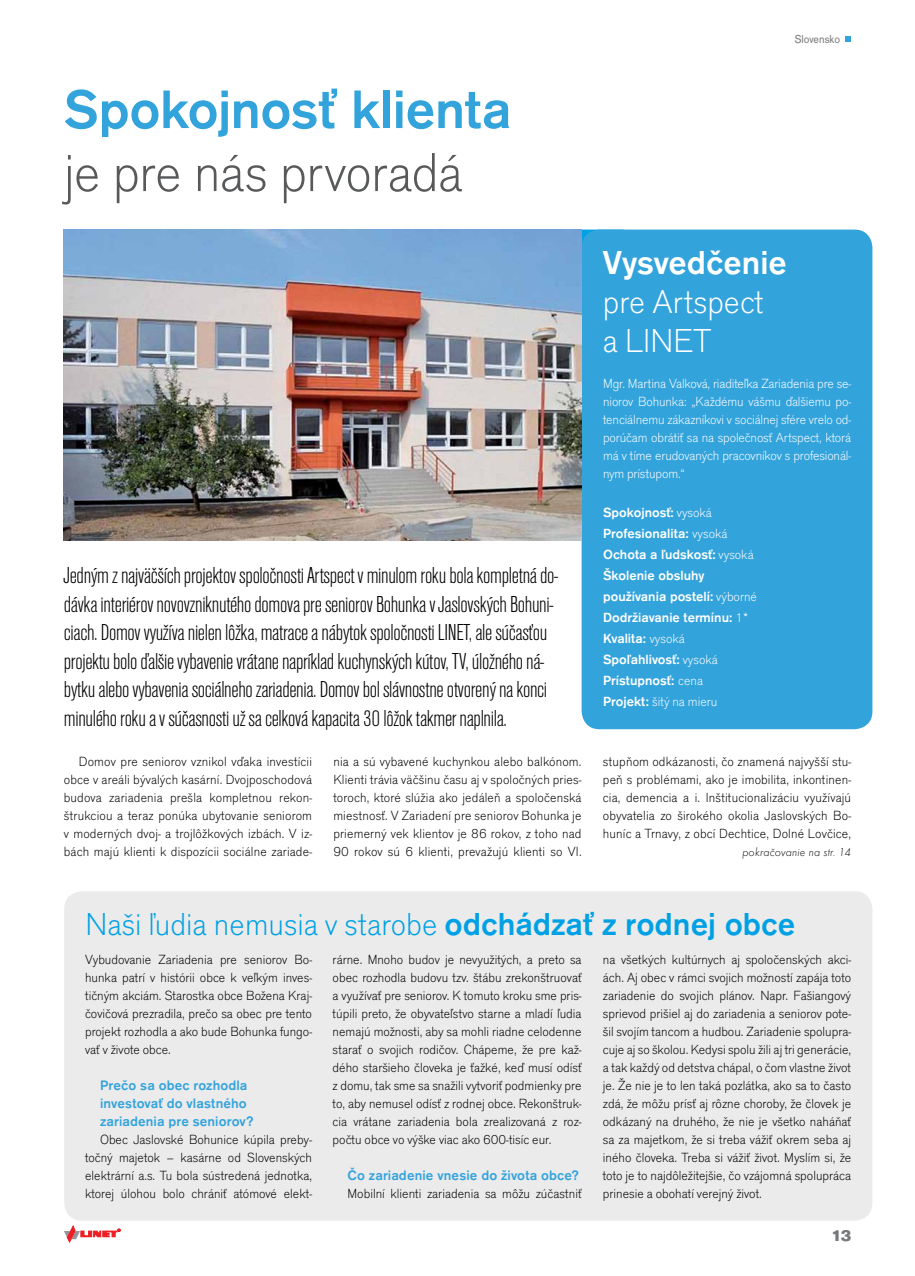
<style>
.page{position:relative;width:915px;height:1276px;background:#fff}
.page>*{position:absolute;margin:0;border:0;box-sizing:border-box;transform-origin:0 0}
.t1{font:300 57px "Accius TOT";letter-spacing:-.015em;color:#58595b}
.t2{font:500 56.25px "Accius TOT";letter-spacing:-.01em;color:#33a3dc}
.t3{font:300 34.5px/39px "Accius TOT";color:#fff}
.t4{font:500 34.5px "Accius TOT";color:#fff}
.t5{font:300 33px "Accius TOT";color:#00a1e4}
.t6{font:300 condensed 24px/28.5px "Accius TOT";letter-spacing:-.015em;color:#000}
.t7{font:900 16.5px "Accius TOT";color:#77787b}
.t8{font:500 14.25px/18px "Accius TOT";letter-spacing:.01em;color:#33a3dc}
.t9{font:300 13.8px/18px "Accius TOT";color:#000;text-align:justify}
.t10{font:300 13.8px/18px "Accius TOT";letter-spacing:-.01em;color:#fff;text-align:justify}
.t11{font:500 13.8px/21px "Accius TOT";color:#fff}
.t12{font:12px "Futura TOT Ligh Obli";letter-spacing:.01em;color:#000}
.t13{font:12px "Accius TOT";color:#77787b;scale:.9 1}
.s1{font-weight:300}
.s2{font-weight:500}
</style>
<div class="page">
<svg style="left:64px;top:1226px;width:56px;height:16px"></svg>
<div style="left:64px;top:891px;width:808px;height:329px;background:#ebebec;border-radius:18px"></div>
<div style="left:581px;top:230px;width:291px;height:499px;background:#33a3dc;border-radius:18px"></div>
<svg style="left:845px;top:36px;width:5px;height:6px"></svg>
<img style="left:64px;top:230px;width:517px;height:310px">
<h2 class="t2" style="left:64px;top:78px;width:449px">Spokojnosť klienta</h2>
<h1 class="t1" style="left:64px;top:141px;width:400px">je pre nás prvoradá</h1>
<p class="t6" style="left:64px;top:562px;width:495px">Jedným znajväčších projektov spoločnosti Artspect v minulom roku bola kompletná do&shy;dávka interiérov novovzniknutého domova pre seniorov Bohunka vJaslovských Bohuni&shy;ciach. Domov využíva nielen lôžka, matrace anábytok spoločnosti LINET, ale súčasťou projektu bolo ďalšie vybavenie vrátane napríklad kuchynských kútov, TV, úložného ná&shy;bytku alebo vybavenia sociálneho zariadenia. Domov bol slávnostne otvorený nakonci minulého roku avsúčasnosti už sa celková kapacita 30 lôžok takmer naplnila.</p>
<p class="t9" style="left:64px;top:752px;width:250px;text-indent:15px">Domov pre seniorov vznikol vďaka investícii obce v areáli bývalých kasární. Dvojposchodová budova zariadenia prešla kompletnou rekon&shy;štrukciou a teraz ponúka ubytovanie seniorom v moderných dvoj- a trojlôžkových izbách. V iz&shy;bách majú klienti k dispozícii sociálne zariade-</p>
<p class="t9" style="left:333px;top:752px;width:250px">nia a sú vybavené kuchynkou alebo balkónom.<br>Klienti trávia väčšinu času aj v spoločných pries&shy;toroch, ktoré slúžia ako jedáleň a spoločenská miestnosť. V Zariadení pre seniorov Bohunka je priemerný vek klientov je 86 rokov, z toho nad 90 rokov sú 6 klienti, prevažujú klienti so VI.</p>
<p class="t13" style="left:794px;top:32px;width:52px">Slovensko</p>
<h3 class="t4" style="left:602px;top:243px;width:185px">Vysvedčenie</h3>
<h3 class="t3" style="left:602px;top:282px;width:162px">pre Artspect a LINET</h3>
<p class="t10" style="left:603px;top:374px;width:249px">Mgr. Martina Valková, riaditeľka Zariadenia pre se&shy;niorov Bohunka: „Každému vášmu ďalšiemu po&shy;tenciálnemu zákazníkovi v sociálnej sfére vrelo od&shy;porúčam obrátiť sa na společnosť Artspect, ktorá má v tíme erudovaných pracovníkov s profesionál&shy;nym prístupom.“</p>
<p class="t11" style="left:603px;top:502px;width:155px">Spokojnosť: <span class="s1">vysoká<br></span>Profesionalita: <span class="s1">vysoká<br></span>Ochota a ľudskosť: <span class="s1">vysoká<br></span>Školenie obsluhy používania postelí: <span class="s1">výborné<br></span>Dodržiavanie termínu: <span class="s1">1*<br></span>Kvalita: <span class="s1">vysoká<br></span>Spoľahlivosť: <span class="s1">vysoká<br></span>Prístupnosť: <span class="s1">cena<br></span>Projekt: <span class="s1">šitý na mieru</span></p>
<p class="t9" style="left:602px;top:752px;width:250px">stupňom odkázanosti, čo znamená najvyšší stu&shy;peň s problémami, ako je imobilita, inkontinen&shy;cia, demencia a i. Inštitucionalizáciu využívajú obyvatelia zo širokého okolia Jaslovských Bo&shy;huníc a Trnavy, z obcí Dechtice, Dolné Lovčice,</p>
<p class="t12" style="left:742px;top:845px;width:110px">pokračovanie na str. 14</p>
<h3 class="t5" style="left:85px;top:905px;width:711px">Naši ľudia nemusia v starobe <span class="s2">odchádzať z rodnej obce</span></h3>
<p class="t9" style="left:85px;top:950px;width:228px">Vybudovanie Zariadenia pre seniorov Bo&shy;hunka patrí v histórii obce k veľkým inves&shy;tičným akciám. Starostka obce Božena Kraj&shy;čovičová prezradila, prečo sa obec pre tento projekt rozhodla a ako bude Bohunka fungo&shy;vať v živote obce.</p>
<p class="t8" style="left:100px;top:1076px;width:155px">Prečo sa obec rozhodla investovať do vlastného zariadenia pre seniorov?</p>
<p class="t9" style="left:85px;top:1130px;width:228px;text-indent:15px">Obec Jaslovské Bohunice kúpila preby&shy;točný majetok – kasárne od Slovenských elektrární a.s. Tu bola sústredená jednotka, ktorej úlohou bolo chrániť atómové elekt-</p>
<p class="t9" style="left:332px;top:950px;width:250px">rárne. Mnoho budov je nevyužitých, a preto sa obec rozhodla budovu tzv. štábu zrekonštruovať a využívať pre seniorov. K tomuto kroku sme pris&shy;túpili preto, že obyvateľstvo starne a mladí ľudia nemajú možnosti, aby sa mohli riadne celodenne starať o svojich rodičov. Chápeme, že pre kaž&shy;dého staršieho človeka je ťažké, keď musí odísť z domu, tak sme sa snažili vytvoriť podmienky pre to, aby nemusel odísť z rodnej obce. Rekonštruk&shy;cia vrátane zariadenia bola zrealizovaná z roz&shy;počtu obce vo výške viac ako 600-tisíc eur.</p>
<p class="t8" style="left:347px;top:1166px;width:233px">Čo zariadenie vnesie do života obce?</p>
<p class="t9" style="left:347px;top:1184px;width:235px">Mobilní klienti zariadenia sa môžu zúčastniť</p>
<p class="t9" style="left:602px;top:950px;width:250px">na všetkých kultúrnych aj spoločenských akci&shy;ách. Aj obec v rámci svojich možností zapája toto zariadenie do svojich plánov. Napr. Fašiangový sprievod prišiel aj do zariadenia a seniorov pote&shy;šil svojím tancom a hudbou. Zariadenie spolupra&shy;cuje aj so školou. Kedysi spolu žili aj tri generácie, a tak každý od detstva chápal, o čom vlastne život je. Že nie je to len taká pozlátka, ako sa to často zdá, že môžu prísť aj rôzne choroby, že človek je odkázaný na druhého, že nie je všetko naháňať sa za majetkom, že si treba vážiť okrem seba aj iného človeka. Treba si vážiť život. Myslím si, že toto je to najdôležitejšie, čo vzájomná spolupráca prinesie a obohatí verejný život.</p>
<p class="t7" style="left:830px;top:1226px;width:21px">13</p>
</div>
